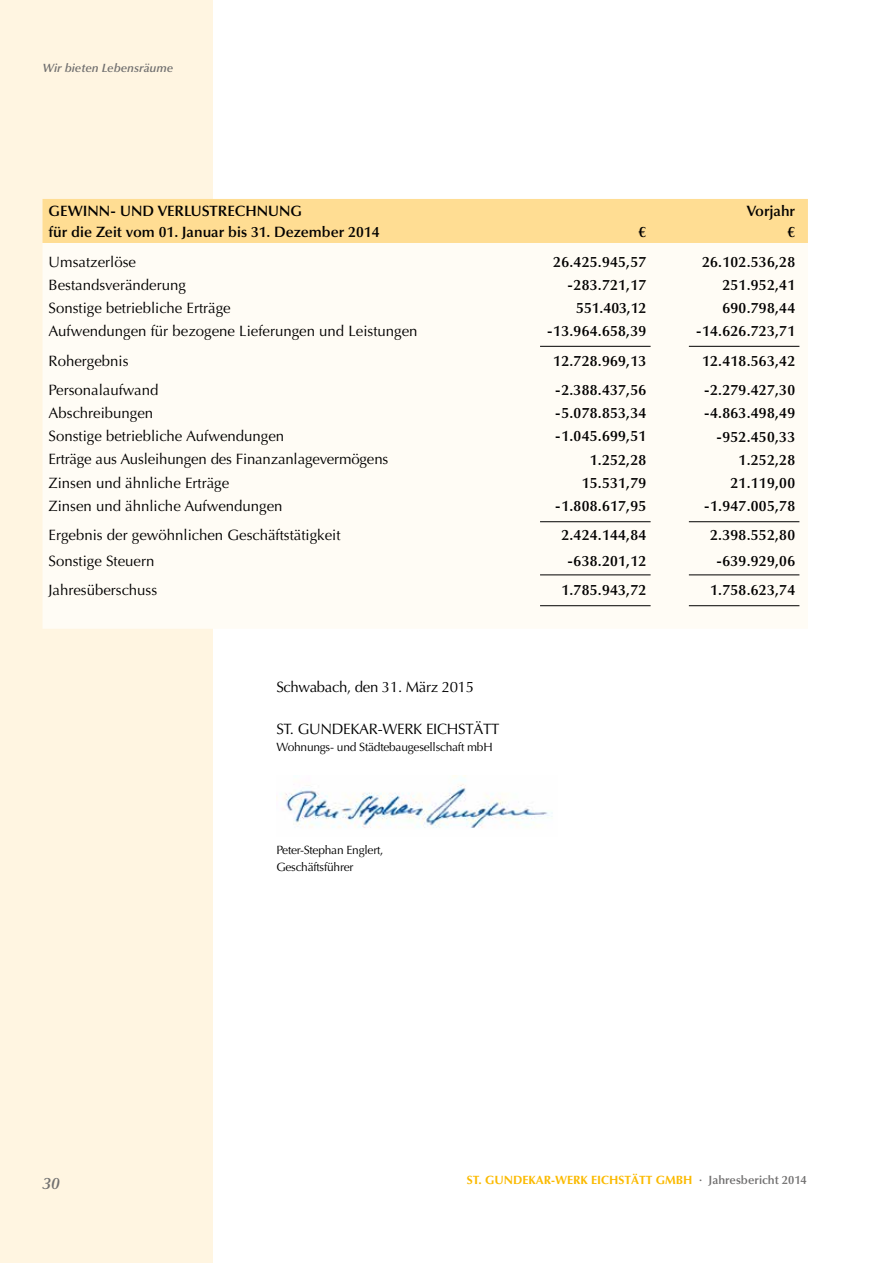
<style>
.page{position:relative;width:893px;height:1263px;background:#fff}
.page>*{position:absolute;margin:0;border:0;box-sizing:border-box;transform-origin:0 0}
.t1{font:italic 600 16.5px "Optima";color:#706f6f}
.t2{font:15px/23.1px "Optima";color:#000}
.t3{font:600 15px/23.1px "Optima";letter-spacing:.02em;color:#000;text-align:right}
.t4{font:600 15px/21px "Optima";color:#000}
.t5{font:15px "Optima";letter-spacing:-.02em;color:#000}
.t6{font:12px/16.5px "Optima";letter-spacing:-.02em;color:#000}
.t7{font:700 12px "Optima";color:#fbba00}
.t8{font:italic 600 12px "Optima";color:#706f6f}
.s1{font-weight:600;color:#706f6f}
</style>
<div class="page">
<div style="left:0;top:0;width:213px;height:1263px;background:#fff5e1"></div>
<div style="left:43px;top:199px;width:765px;height:44px;background:#ffdd93"></div>
<div style="left:43px;top:243px;width:757px;height:386px;background:#fffcf5"></div>
<img style="left:276px;top:776px;width:277px;height:52px">
<hr style="left:540px;top:346px;width:111px;height:1px;background:#000">
<hr style="left:540px;top:521px;width:111px;height:1px;background:#000">
<hr style="left:540px;top:574px;width:111px;height:1px;background:#000">
<hr style="left:540px;top:605px;width:111px;height:1px;background:#000">
<hr style="left:689px;top:346px;width:110px;height:1px;background:#000">
<hr style="left:689px;top:521px;width:110px;height:1px;background:#000">
<hr style="left:689px;top:574px;width:110px;height:1px;background:#000">
<hr style="left:689px;top:605px;width:110px;height:1px;background:#000">
<p class="t8" style="left:43px;top:61px;width:132px">Wir bieten Lebensräume</p>
<p class="t4" style="left:49px;top:201px;width:332px">GEWINN- UND VERLUSTRECHNUNG<br>für die Zeit vom 01. Januar bis 31. Dezember 2014</p>
<p class="t2" style="left:49px;top:250px;width:371px">Umsatzerlöse<br>Bestandsveränderung<br>Sonstige betriebliche Erträge<br>Aufwendungen für bezogene Lieferungen und Leistungen</p>
<p class="t2" style="left:49px;top:346px;width:111px;line-height:29.5px">Rohergebnis<br>Personalaufwand</p>
<p class="t2" style="left:49px;top:402px;width:341px">Abschreibungen<br>Sonstige betriebliche Aufwendungen<br>Erträge aus Ausleihungen des Finanzanlagevermögens Zinsen und ähnliche Erträge<br>Zinsen und ähnliche Aufwendungen</p>
<p class="t2" style="left:49px;top:523px;width:294px;line-height:25.2px">Ergebnis der gewöhnlichen Geschäftstätigkeit<br>Sonstige Steuern</p>
<p class="t2" style="left:49px;top:579px;width:110px">Jahresüberschuss</p>
<p class="t5" style="left:276px;top:678px;width:199px">Schwabach, den 31. März 2015</p>
<p class="t5" style="left:276px;top:720px;width:225px">ST. GUNDEKAR-WERK EICHSTÄTT</p>
<p class="t6" style="left:276px;top:738px;width:218px">Wohnungs- und Städtebaugesellschaft mbH</p>
<p class="t6" style="left:276px;top:842px;width:109px">Peter-Stephan Englert,<br>Geschäftsführer</p>
<p class="t3" style="left:639px;top:220px;width:9px">€</p>
<p class="t3" style="left:547px;top:250px;width:101px">26.425.945,57 -283.721,17<br>551.403,12 -13.964.658,39</p>
<p class="t3" style="left:553px;top:346px;width:95px;line-height:29.5px;text-align:left">12.728.969,13 -2.388.437,56</p>
<p class="t3" style="left:555px;top:402px;width:93px">-5.078.853,34 -1.045.699,51<br>1.252,28<br>15.531,79 -1.808.617,95</p>
<p class="t3" style="left:561px;top:523px;width:87px;line-height:25.2px;text-align:center">2.424.144,84 -638.201,12</p>
<p class="t3" style="left:561px;top:579px;width:87px">1.785.943,72</p>
<p class="t4" style="left:747px;top:201px;width:50px;text-align:right">Vorjahr €</p>
<p class="t3" style="left:696px;top:250px;width:101px">26.102.536,28<br>251.952,41<br>690.798,44 -14.626.723,71</p>
<p class="t3" style="left:702px;top:346px;width:95px;line-height:29.5px;text-align:left">12.418.563,42 -2.279.427,30</p>
<p class="t3" style="left:704px;top:402px;width:93px">-4.863.498,49 -952.450,33<br>1.252,28<br>21.119,00 -1.947.005,78</p>
<p class="t3" style="left:710px;top:523px;width:87px;line-height:25.2px;text-align:center">2.398.552,80 -639.929,06</p>
<p class="t3" style="left:710px;top:579px;width:87px">1.758.623,74</p>
<p class="t1" style="left:43px;top:1174px;width:19px">30</p>
<p class="t7" style="left:467px;top:1173px;width:341px">ST. GUNDEKAR-WERK EICHSTÄTT GMBH <span class="s1">· Jahresbericht 2014</span></p>
</div>
